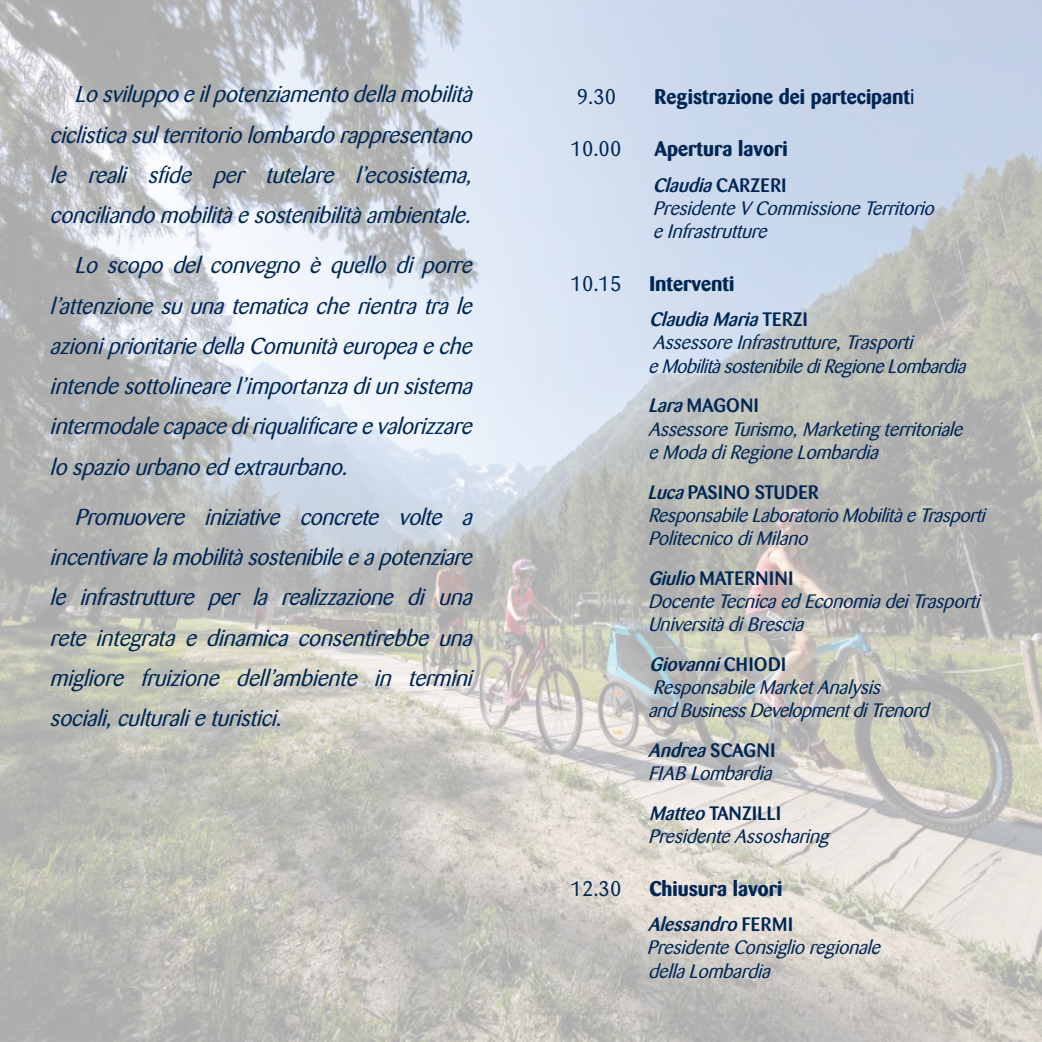
<style>
.page{position:relative;width:1042px;height:1042px;background:#fff}
.page>*{position:absolute;margin:0;border:0;box-sizing:border-box;transform-origin:0 0}
.t1{font:italic 22.75px/40.2px "Barmeno";color:#002654;text-align:justify}
.t2{font:700 21px "Barmeno";color:#002654}
.t3{font:21px "Barmeno";color:#002654}
.t4{font:italic 19.25px "Barmeno";color:#002654}
.t5{font:italic 500 19.25px "Barmeno";color:#002654}
.t6{font:500 19.25px "Barmeno";letter-spacing:.02em;color:#002654}
.s1{font-weight:400}
.s2{font-style:normal}
.s3{font-style:italic}
</style>
<div class="page">
<img style="left:0;top:0;width:1042px;height:1042px">
<p class="t1" style="left:50px;top:75px;width:430px;text-indent:25px">Losviluppoeilpotenziamentodellamobilità ciclisticasulterritoriolombardorappresentano le reali sfide per tutelare l’ecosistema, conciliandomobilitàesostenibilitàambientale.</p>
<p class="t1" style="left:50px;top:246px;width:430px;text-indent:25px">Lo scopo del convegno è quello di porre l’attenzionesuunatematicacherientratrale azioniprioritariedellaComunitàeuropeaeche intendesottolinearel’importanzadiunsistema intermodalecapacediriqualificareevalorizzare lospaziourbanoedextraurbano.</p>
<p class="t1" style="left:50px;top:497px;width:430px;text-indent:25px">Promuovere iniziative concrete volte a incentivarelamobilitàsostenibileeapotenziare le infrastrutture per la realizzazione di una rete integrata e dinamica consentirebbe una migliore fruizione dell’ambiente in termini sociali,culturalieturistici.</p>
<p class="t3" style="left:577px;top:84px;width:41px">9.30</p>
<p class="t2" style="left:654px;top:84px;width:261px">Registrazione dei partecipant<span class="s1">i</span></p>
<p class="t3" style="left:570px;top:137px;width:52px">10.00</p>
<p class="t2" style="left:654px;top:136px;width:135px">Apertura lavori</p>
<p class="t5" style="left:653px;top:174px;width:135px">Claudia<span class="s2">CA R Z E R I</span></p>
<p class="t4" style="left:653px;top:197px;width:288px">PresidenteVCommissioneTerritorio</p>
<p class="t4" style="left:653px;top:220px;width:121px">eInfrastrutture</p>
<p class="t3" style="left:570px;top:271px;width:52px">10.15</p>
<p class="t2" style="left:649px;top:271px;width:86px">Interventi</p>
<p class="t5" style="left:649px;top:308px;width:160px">ClaudiaMaria<span class="s2">T E R Z I</span></p>
<p class="t4" style="left:653px;top:332px;width:267px">AssessoreInfrastrutture,Trasporti</p>
<p class="t4" style="left:648px;top:355px;width:325px">eMobilitàsostenibilediRegioneLombardia</p>
<p class="t6" style="left:648px;top:394px;width:112px"><span class="s3">Lara</span>MAGONI</p>
<p class="t4" style="left:648px;top:418px;width:322px">AssessoreTurismo,Marketingterritoriale</p>
<p class="t4" style="left:648px;top:441px;width:237px">eModadiRegioneLombardia</p>
<p class="t6" style="left:647px;top:480px;width:173px"><span class="s3">Luca</span>PASINO STUDER</p>
<p class="t4" style="left:648px;top:504px;width:344px">ResponsabileLaboratorioMobilitàeTrasporti</p>
<p class="t4" style="left:648px;top:527px;width:167px">PolitecnicodiMilano</p>
<p class="t6" style="left:648px;top:567px;width:147px"><span class="s3">Giulio</span>MATERNINI</p>
<p class="t4" style="left:648px;top:590px;width:338px">DocenteTecnicaedEconomiadeiTrasporti</p>
<p class="t4" style="left:648px;top:613px;width:162px">UniversitàdiBrescia</p>
<p class="t5" style="left:649px;top:653px;width:138px">Giovanni<span class="s2">C H I O D I</span></p>
<p class="t4" style="left:653px;top:676px;width:235px">ResponsabileMarketAnalysis</p>
<p class="t4" style="left:648px;top:699px;width:288px">andBusinessDevelopmentdiTrenord</p>
<p class="t5" style="left:648px;top:739px;width:129px">Andrea<span class="s2">S C AG N I</span></p>
<p class="t4" style="left:648px;top:762px;width:131px">FIABLombardia</p>
<p class="t6" style="left:649px;top:802px;width:133px"><span class="s3">Matteo</span>TANZILLI</p>
<p class="t4" style="left:648px;top:825px;width:188px">PresidenteAssosharing</p>
<p class="t3" style="left:570px;top:876px;width:52px">12.30</p>
<p class="t2" style="left:649px;top:875px;width:134px">Chiusura lavori</p>
<p class="t5" style="left:648px;top:913px;width:147px">Alessandro<span class="s2">F E R M I</span></p>
<p class="t4" style="left:647px;top:936px;width:241px">PresidenteConsiglioregionale</p>
<p class="t4" style="left:648px;top:959px;width:129px">dellaLombardia</p>
</div>
